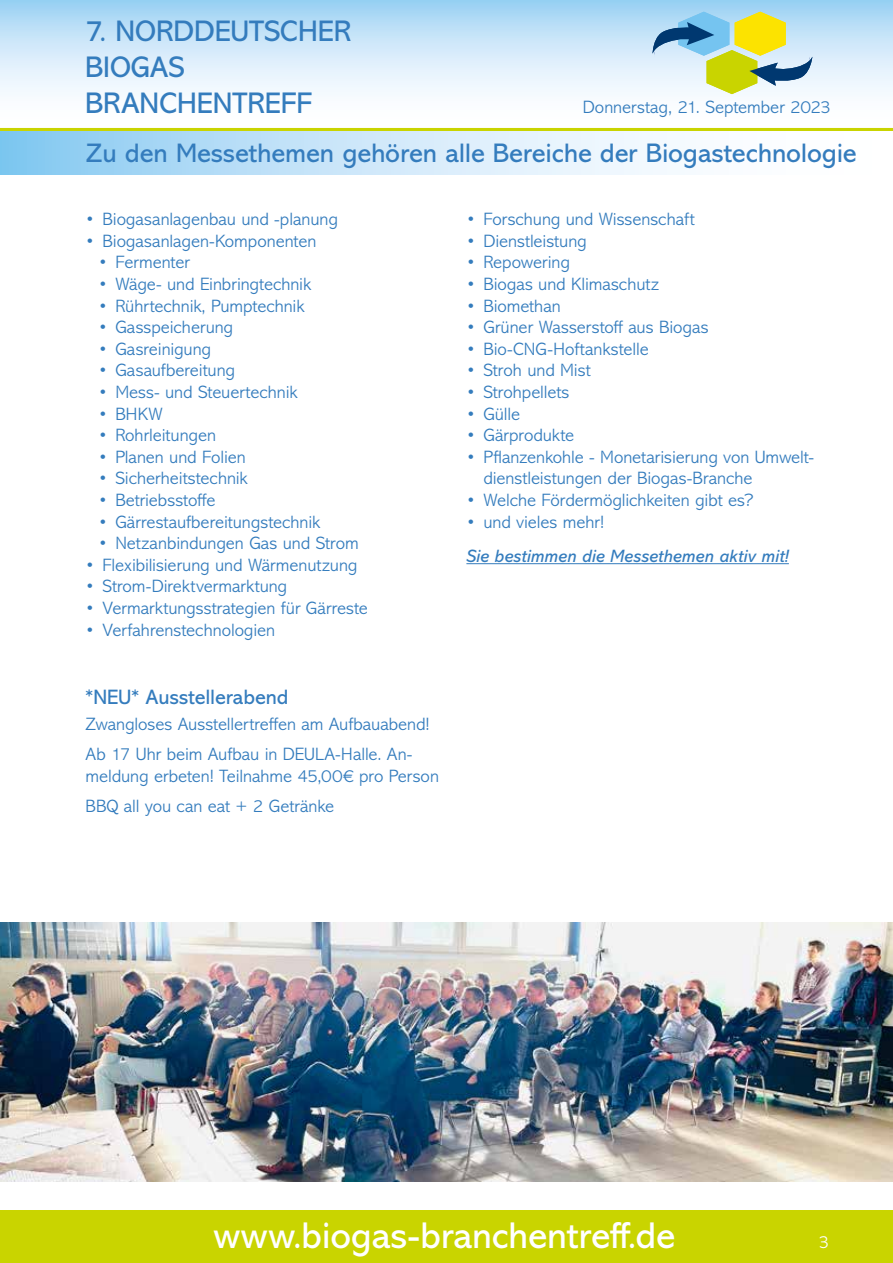
<style>
.page{position:relative;width:893px;height:1263px;background:#fff}
.page>*{position:absolute;margin:0;border:0;box-sizing:border-box;transform-origin:0 0}
.t1{font:37.5px "Abadi MT Pro";letter-spacing:-.005em;color:#fff}
.t2{font:30px/36px "Abadi MT Pro";letter-spacing:.005em;color:#347cbd}
.t3{font:27px "Abadi MT Pro";letter-spacing:-.005em;color:#347cbd}
.t4{font:21px "Abadi MT Pro";color:#347cbd}
.t5{font:300 18px/30.2px "Abadi MT Pro";letter-spacing:-.005em;color:#347cbd}
.t6{font:italic 18px "Abadi MT Pro";color:#347cbd}
.t7{font:300 18px "Abadi MT Pro";color:#fff}
</style>
<div class="page">
<div style="left:0;top:1210px;width:893px;height:53px;background:#c9d400"></div>
<svg style="left:0;top:128px;width:893px;height:4px;background:#cbd93e"></svg>
<svg style="left:0;top:132px;width:685px;height:42px;background:#c4e4f8"></svg>
<div style="left:0;top:0;width:893px;height:128px;background:linear-gradient(to bottom,#a6d5f5,#fff)"></div>
<svg style="left:652px;top:12px;width:160px;height:82px;background:#b8d0a9"></svg>
<hr style="left:466px;top:563px;width:323px;height:1px;background:#347cbd">
<img style="left:0;top:922px;width:893px;height:260px">
<h2 class="t2" style="left:85px;top:13px;width:268px">7. NORDDEUTSCHER<br>BIOGAS<br>BRANCHENTREFF</h2>
<p class="t5" style="left:583px;top:92px;width:250px">Donnerstag, 21. September 2023</p>
<h3 class="t3" style="left:86px;top:138px;width:772px">Zu den Messethemen gehören alle Bereiche der Biogastechnologie</h3>
<p class="t5" style="left:86px;top:204px;width:254px">• Biogasanlagenbau und -planung</p>
<p class="t5" style="left:86px;top:226px;width:232px">• Biogasanlagen-Komponenten</p>
<p class="t5" style="left:98px;top:248px;width:93px">• Fermenter</p>
<p class="t5" style="left:98px;top:269px;width:214px">• Wäge- und Einbringtechnik</p>
<p class="t5" style="left:98px;top:291px;width:208px">• Rührtechnik, Pumptechnik</p>
<p class="t5" style="left:98px;top:312px;width:136px">• Gasspeicherung</p>
<p class="t5" style="left:98px;top:334px;width:114px">• Gasreinigung</p>
<p class="t5" style="left:98px;top:356px;width:138px">• Gasaufbereitung</p>
<p class="t5" style="left:98px;top:377px;width:201px">• Mess- und Steuertechnik</p>
<p class="t5" style="left:98px;top:399px;width:66px">• BHKW</p>
<p class="t5" style="left:98px;top:420px;width:119px">• Rohrleitungen</p>
<p class="t5" style="left:98px;top:442px;width:149px">• Planen und Folien</p>
<p class="t5" style="left:98px;top:464px;width:151px">• Sicherheitstechnik</p>
<p class="t5" style="left:98px;top:485px;width:119px">• Betriebsstoffe</p>
<p class="t5" style="left:98px;top:507px;width:223px">• Gärrestaufbereitungstechnik</p>
<p class="t5" style="left:98px;top:528px;width:262px">• Netzanbindungen Gas und Strom</p>
<p class="t5" style="left:86px;top:550px;width:273px">• Flexibilisierung und Wärmenutzung</p>
<p class="t5" style="left:86px;top:572px;width:203px">• Strom-Direktvermarktung</p>
<p class="t5" style="left:86px;top:593px;width:284px">• Vermarktungsstrategien für Gärreste</p>
<p class="t5" style="left:86px;top:615px;width:191px">• Verfahrenstechnologien</p>
<p class="t4" style="left:86px;top:685px;width:205px">*NEU* Ausstellerabend</p>
<p class="t5" style="left:86px;top:709px;width:346px">Zwangloses Ausstellertreffen am Aufbauabend!<br>Ab 17 Uhr beim Aufbau in DEULA-Halle. An-</p>
<p class="t5" style="left:86px;top:761px;width:355px">meldung erbeten! Teilnahme 45,00€ pro Person<br>BBQ all you can eat + 2 Getränke</p>
<p class="t5" style="left:466px;top:204px;width:230px">• Forschung und Wissenschaft</p>
<p class="t5" style="left:466px;top:226px;width:122px">• Dienstleistung</p>
<p class="t5" style="left:466px;top:248px;width:105px">• Repowering</p>
<p class="t5" style="left:466px;top:269px;width:194px">• Biogas und Klimaschutz</p>
<p class="t5" style="left:466px;top:291px;width:96px">• Biomethan</p>
<p class="t5" style="left:466px;top:312px;width:244px">• Grüner Wasserstoff aus Biogas</p>
<p class="t5" style="left:466px;top:334px;width:184px">• Bio-CNG-Hoftankstelle</p>
<p class="t5" style="left:466px;top:356px;width:126px">• Stroh und Mist</p>
<p class="t5" style="left:466px;top:377px;width:105px">• Strohpellets</p>
<p class="t5" style="left:466px;top:399px;width:55px">• Gülle</p>
<p class="t5" style="left:466px;top:420px;width:109px">• Gärprodukte</p>
<p class="t5" style="left:483px;top:446px;width:332px;line-height:21.6px;text-indent:-17px">• Pflanzenkohle - Monetarisierung von Umwelt&shy;dienstleistungen der Biogas-Branche</p>
<p class="t5" style="left:466px;top:485px;width:288px">• Welche Fördermöglichkeiten gibt es?</p>
<p class="t5" style="left:466px;top:507px;width:139px">• und vieles mehr!</p>
<p class="t6" style="left:466px;top:546px;width:324px">Sie bestimmen die Messethemen aktiv mit!</p>
<h1 class="t1" style="left:214px;top:1215px;width:463px">www.biogas-branchentreff.de</h1>
<p class="t7" style="left:818px;top:1232px;width:12px">3</p>
</div>
